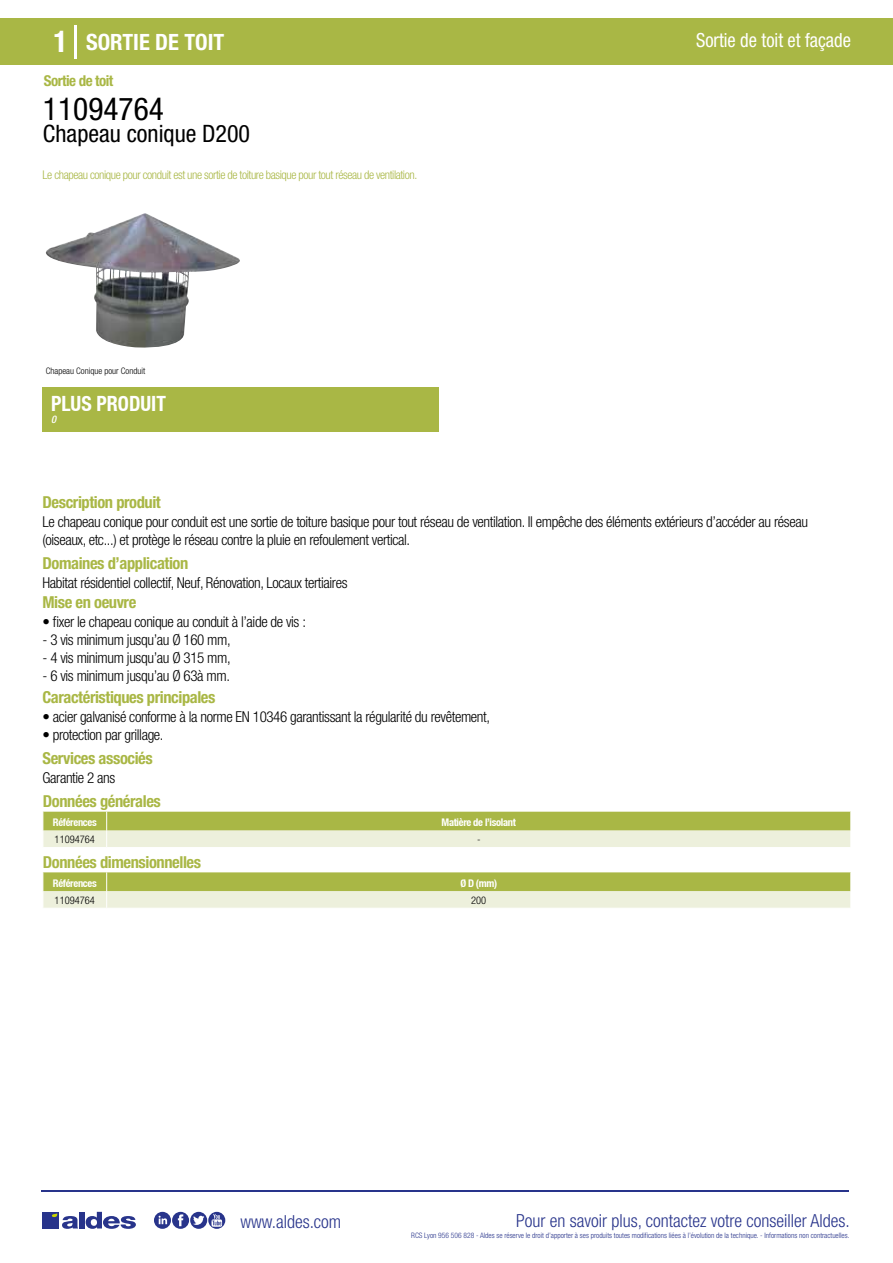
<style>
.page{position:relative;width:893px;height:1263px;background:#fff}
.page>*{position:absolute;margin:0;border:0;box-sizing:border-box;transform-origin:0 0}
.t1{font:condensed 31.5px "Helvetica Neue LT Std";color:#000}
.t2{font:condensed 24px "Helvetica Neue LT Std";color:#000}
.t3{font:700 condensed 22.5px "Helvetica Neue LT Std";color:#fff}
.t4{font:700 condensed 21px "Helvetica Neue";color:#fff;scale:.95 1}
.t5{font:condensed 19.5px "Helvetica Neue LT Std";color:#fff;scale:.95 1}
.t6{font:300 condensed 18px "Helvetica Neue";color:#28348b}
.t7{font:700 condensed 16.5px "Helvetica Neue LT Std";letter-spacing:-.025em;color:#a9b745}
.t8{font:300 condensed 15px/18px "Helvetica Neue LT Std";letter-spacing:-.025em;color:#000}
.t9{font:700 condensed 15px "Helvetica Neue LT Std";letter-spacing:-.035em;color:#a9b745}
.t10{font:300 condensed 12px "Helvetica Neue LT Std";letter-spacing:-.035em;color:#a9b745}
.t11{font:700 condensed 10.5px "Helvetica Neue";letter-spacing:-.03em;color:#fff}
.t12{font:300 condensed 10.5px "Helvetica Neue";color:#000}
.t13{font:italic 500 condensed 10.5px "Helvetica Neue";color:#fff}
.t14{font:300 condensed 9px "Helvetica Neue";color:#000}
.t15{font:300 condensed 7.5px "Helvetica Neue";color:#28348b}
.s1{font-size:30px}
</style>
<div class="page">
<div style="left:0;top:18px;width:893px;height:46px;background:#a9b745"></div>
<div style="left:43px;top:387px;width:396px;height:45px;background:#a9b745"></div>
<hr style="left:74px;top:25px;width:2px;height:33px;background:#fff">
<svg style="left:45px;top:213px;width:195px;height:135px"></svg>
<svg style="left:43px;top:812px;width:808px;height:35px;background:#c9d28d"></svg>
<svg style="left:43px;top:872px;width:808px;height:36px;background:#cad28e"></svg>
<hr style="left:41px;top:1190px;width:808px;height:1px;background:#28348b">
<svg style="left:154px;top:1212px;width:71px;height:17px"></svg>
<div style="left:42px;top:1212px;width:17px;height:16px;background:#28348b"></div>
<div style="left:79px;top:1212px;width:5px;height:16px;background:#28348b"></div>
<svg style="left:86px;top:1212px;width:50px;height:17px"></svg>
<svg style="left:52px;top:1213px;width:26px;height:16px"></svg>
<h3 class="t3" style="left:54px;top:28px;width:172px"><span class="s1">1</span> SORTIE DE TOIT</h3>
<h3 class="t5" style="left:696px;top:29px;width:165px">Sortie de toit et façade</h3>
<p class="t9" style="left:44px;top:71px;width:71px">Sortie de toit</p>
<h1 class="t1" style="left:43px;top:91px;width:122px">11094764</h1>
<h2 class="t2" style="left:43px;top:120px;width:209px">Chapeau conique D200</h2>
<p class="t10" style="left:43px;top:167px;width:376px">Le chapeau conique pour conduit est une sortie de toiture basique pour tout réseau de ventilation.</p>
<p class="t14" style="left:46px;top:365px;width:101px">Chapeau Conique pour Conduit</p>
<h3 class="t4" style="left:51px;top:391px;width:122px">PLUS PRODUIT</h3>
<p class="t13" style="left:51px;top:413px;width:7px">0</p>
<p class="t7" style="left:43px;top:492px;width:120px">Description produit</p>
<p class="t8" style="left:43px;top:513px;width:767px">Le chapeau conique pour conduit est une sortie de toiture basique pour tout réseau de ventilation. Il empêche des éléments extérieurs d’accéder au réseau (oiseaux, etc...) et protège le réseau contre la pluie en refoulement vertical.</p>
<p class="t8" style="left:43px;top:573px;width:307px">Habitat résidentiel collectif, Neuf, Rénovation, Locaux tertiaires</p>
<p class="t8" style="left:43px;top:613px;width:265px">• fixer le chapeau conique au conduit à l’aide de vis :</p>
<p class="t8" style="left:43px;top:631px;width:190px">- 3 vis minimum jusqu’au Ø 160 mm,</p>
<p class="t8" style="left:43px;top:649px;width:190px">- 4 vis minimum jusqu’au Ø 315 mm,</p>
<p class="t8" style="left:43px;top:667px;width:189px">- 6 vis minimum jusqu’au Ø 63à mm.</p>
<p class="t7" style="left:43px;top:553px;width:147px">Domaines d’application</p>
<p class="t7" style="left:43px;top:592px;width:95px">Mise en oeuvre</p>
<p class="t7" style="left:43px;top:687px;width:174px">Caractéristiques principales</p>
<p class="t8" style="left:43px;top:708px;width:449px">• acier galvanisé conforme à la norme EN 10346 garantissant la régularité du revêtement,</p>
<p class="t8" style="left:43px;top:726px;width:123px">• protection par grillage.</p>
<p class="t7" style="left:43px;top:748px;width:112px">Services associés</p>
<p class="t8" style="left:43px;top:768px;width:74px">Garantie 2 ans</p>
<p class="t7" style="left:43px;top:791px;width:119px">Données générales</p>
<p class="t11" style="left:53px;top:816px;width:45px">Références</p>
<p class="t11" style="left:442px;top:816px;width:76px">Matière de l’isolant</p>
<p class="t12" style="left:55px;top:833px;width:42px">11094764</p>
<p class="t12" style="left:477px;top:833px;width:5px">-</p>
<p class="t7" style="left:43px;top:852px;width:160px">Données dimensionnelles</p>
<p class="t11" style="left:53px;top:877px;width:45px">Références</p>
<p class="t11" style="left:460px;top:877px;width:38px">Ø D (mm)</p>
<p class="t12" style="left:55px;top:894px;width:42px">11094764</p>
<p class="t12" style="left:471px;top:894px;width:17px">200</p>
<p class="t6" style="left:240px;top:1211px;width:102px">www.aldes.com</p>
<p class="t6" style="left:516px;top:1211px;width:335px">Pour en savoir plus, contactez votre conseiller Aldes.</p>
<p class="t15" style="left:411px;top:1230px;width:440px">RCS Lyon 956 506 828 - Aldes se réserve le droit d’apporter à ses produits toutes modifications liées à l’évolution de la technique. - Informations non contractuelles.</p>
</div>
